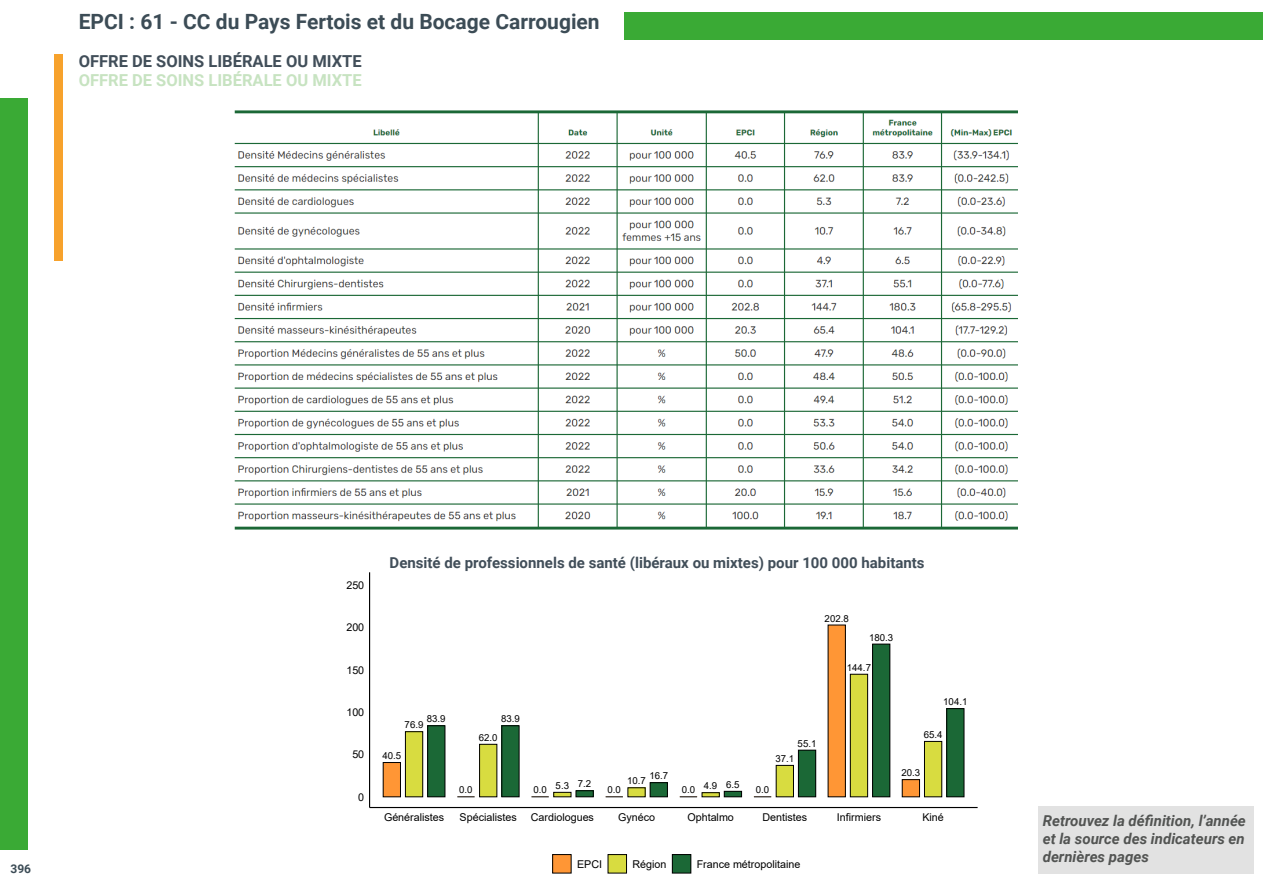
<style>
.page{position:relative;width:1263px;height:893px;background:#fff}
.page>*{position:absolute;margin:0;border:0;box-sizing:border-box;transform-origin:0 0}
.t1{font:700 21px "Roboto";color:#3c4c56}
.t2{font:700 16.5px "Roboto";color:#414e59}
.t3{font:700 16.5px "Roboto";color:#c7e3c1}
.t4{font:italic 700 15px/18px "Roboto";color:#515250;text-align:justify}
.t5{font:700 15px "Roboto";color:#414e59}
.t6{font:700 12px "Roboto";color:#3c4c56}
.t7{font:10.8px "Arial";color:#000}
.t8{font:9.6px "Arial";color:#000}
</style>
<div class="page">
<div style="left:624px;top:13px;width:639px;height:27px;background:#3aaa35"></div>
<div style="left:1px;top:99px;width:27px;height:751px;background:#3aaa35"></div>
<div style="left:54px;top:54px;width:9px;height:206px;background:#f7a22c"></div>
<img style="left:234px;top:110px;width:784px;height:420px">
<div style="left:383px;top:762px;width:17px;height:35px;background:#ff9635"></div>
<svg style="left:457px;top:797px;width:18px;height:1px"></svg>
<svg style="left:531px;top:797px;width:18px;height:1px"></svg>
<svg style="left:606px;top:797px;width:17px;height:1px"></svg>
<svg style="left:680px;top:797px;width:17px;height:1px"></svg>
<svg style="left:754px;top:797px;width:17px;height:1px"></svg>
<div style="left:828px;top:625px;width:17px;height:172px;background:#ff9635"></div>
<div style="left:902px;top:780px;width:17px;height:17px;background:#ff9635"></div>
<div style="left:405px;top:732px;width:18px;height:65px;background:#d8dc40"></div>
<div style="left:405px;top:732px;width:18px;height:65px;border:1px solid #000"></div>
<div style="left:480px;top:744px;width:17px;height:53px;background:#d8dc40"></div>
<div style="left:554px;top:792px;width:17px;height:5px;background:#d8dc40"></div>
<div style="left:554px;top:792px;width:17px;height:5px;border:1px solid #000"></div>
<div style="left:628px;top:788px;width:17px;height:9px;background:#d8dc40"></div>
<div style="left:776px;top:765px;width:17px;height:32px;background:#d8dc40"></div>
<div style="left:850px;top:674px;width:18px;height:123px;background:#d8dc40"></div>
<div style="left:850px;top:674px;width:18px;height:123px;border:1px solid #000"></div>
<div style="left:924px;top:741px;width:18px;height:56px;background:#d8dc40"></div>
<div style="left:924px;top:741px;width:18px;height:56px;border:1px solid #000"></div>
<div style="left:428px;top:726px;width:17px;height:71px;background:#1b6836"></div>
<div style="left:428px;top:726px;width:17px;height:71px;border:1px solid #000"></div>
<div style="left:502px;top:726px;width:17px;height:71px;background:#1b6836"></div>
<div style="left:576px;top:791px;width:17px;height:6px;background:#1b6836"></div>
<div style="left:576px;top:791px;width:17px;height:6px;border:1px solid #000"></div>
<div style="left:650px;top:783px;width:17px;height:14px;background:#1b6836"></div>
<div style="left:650px;top:783px;width:17px;height:14px;border:1px solid #000"></div>
<div style="left:724px;top:791px;width:17px;height:6px;background:#1b6836"></div>
<div style="left:724px;top:791px;width:17px;height:6px;border:1px solid #000"></div>
<div style="left:798px;top:750px;width:18px;height:47px;background:#1b6836"></div>
<div style="left:798px;top:750px;width:18px;height:47px;border:1px solid #000"></div>
<div style="left:872px;top:644px;width:18px;height:153px;background:#1b6836"></div>
<div style="left:872px;top:644px;width:18px;height:153px;border:1px solid #000"></div>
<div style="left:947px;top:709px;width:17px;height:88px;background:#1b6836"></div>
<div style="left:947px;top:709px;width:17px;height:88px;border:1px solid #000"></div>
<hr style="left:369px;top:572px;width:1px;height:235px;background:#000">
<hr style="left:370px;top:807px;width:607px;height:1px;background:#000">
<div style="left:553px;top:854px;width:18px;height:19px;background:#ff9635"></div>
<div style="left:608px;top:854px;width:18px;height:19px;background:#d8dc40"></div>
<div style="left:672px;top:854px;width:19px;height:19px;background:#1b6836"></div>
<div style="left:672px;top:854px;width:19px;height:19px;border:1px solid #000"></div>
<div style="left:1038px;top:806px;width:216px;height:68px;background:#e2e2e2"></div>
<p class="t1" style="left:79px;top:7px;width:522px">EPCI : 61 - CC du Pays Fertois et du Bocage Carrougien</p>
<p class="t2" style="left:79px;top:49px;width:285px">OFFRE DE SOINS LIBÉRALE OU MIXTE</p>
<p class="t3" style="left:79px;top:68px;width:285px">OFFRE DE SOINS LIBÉRALE OU MIXTE</p>
<p class="t6" style="left:11px;top:860px;width:22px">396</p>
<p class="t7" style="left:346px;top:578px;width:19px">250</p>
<p class="t7" style="left:346px;top:620px;width:19px">200</p>
<p class="t7" style="left:346px;top:662px;width:19px">150</p>
<p class="t7" style="left:346px;top:705px;width:19px">100</p>
<p class="t7" style="left:352px;top:747px;width:13px">50</p>
<p class="t7" style="left:358px;top:789px;width:7px">0</p>
<p class="t5" style="left:390px;top:552px;width:536px">Densité de professionnels de santé (libéraux ou mixtes) pour 100 000 habitants</p>
<p class="t8" style="left:825px;top:612px;width:26px">202.8</p>
<p class="t8" style="left:869px;top:631px;width:26px">180.3</p>
<p class="t8" style="left:427px;top:712px;width:20px">83.9</p>
<p class="t8" style="left:501px;top:712px;width:20px">83.9</p>
<p class="t8" style="left:405px;top:718px;width:20px">76.9</p>
<p class="t8" style="left:382px;top:749px;width:20px">40.5</p>
<p class="t8" style="left:479px;top:731px;width:20px">62.0</p>
<p class="t8" style="left:798px;top:737px;width:20px">55.1</p>
<p class="t8" style="left:775px;top:752px;width:20px">37.1</p>
<p class="t8" style="left:649px;top:769px;width:20px">16.7</p>
<p class="t8" style="left:627px;top:774px;width:20px">10.7</p>
<p class="t8" style="left:578px;top:777px;width:15px">7.2</p>
<p class="t8" style="left:726px;top:778px;width:15px">6.5</p>
<p class="t8" style="left:556px;top:779px;width:15px">5.3</p>
<p class="t8" style="left:704px;top:779px;width:15px">4.9</p>
<p class="t8" style="left:459px;top:783px;width:15px">0.0</p>
<p class="t8" style="left:533px;top:783px;width:15px">0.0</p>
<p class="t8" style="left:607px;top:783px;width:15px">0.0</p>
<p class="t8" style="left:682px;top:783px;width:15px">0.0</p>
<p class="t8" style="left:756px;top:783px;width:15px">0.0</p>
<p class="t8" style="left:847px;top:661px;width:26px">144.7</p>
<p class="t8" style="left:943px;top:695px;width:26px">104.1</p>
<p class="t8" style="left:924px;top:728px;width:20px">65.4</p>
<p class="t8" style="left:901px;top:766px;width:20px">20.3</p>
<p class="t7" style="left:384px;top:809px;width:62px">Généralistes</p>
<p class="t7" style="left:460px;top:809px;width:59px">Spécialistes</p>
<p class="t7" style="left:531px;top:809px;width:65px">Cardiologues</p>
<p class="t7" style="left:618px;top:809px;width:38px">Gynéco</p>
<p class="t7" style="left:687px;top:809px;width:48px">Ophtalmo</p>
<p class="t7" style="left:762px;top:809px;width:46px">Dentistes</p>
<p class="t7" style="left:837px;top:809px;width:46px">Infirmiers</p>
<p class="t7" style="left:922px;top:809px;width:23px">Kiné</p>
<p class="t7" style="left:577px;top:856px;width:27px">EPCI</p>
<p class="t7" style="left:632px;top:856px;width:36px">Région</p>
<p class="t7" style="left:697px;top:856px;width:105px">France métropolitaine</p>
<p class="t4" style="left:1043px;top:811px;width:205px">Retrouvez la définition, l’année et la source des indicateurs en dernières pages</p>
</div>
